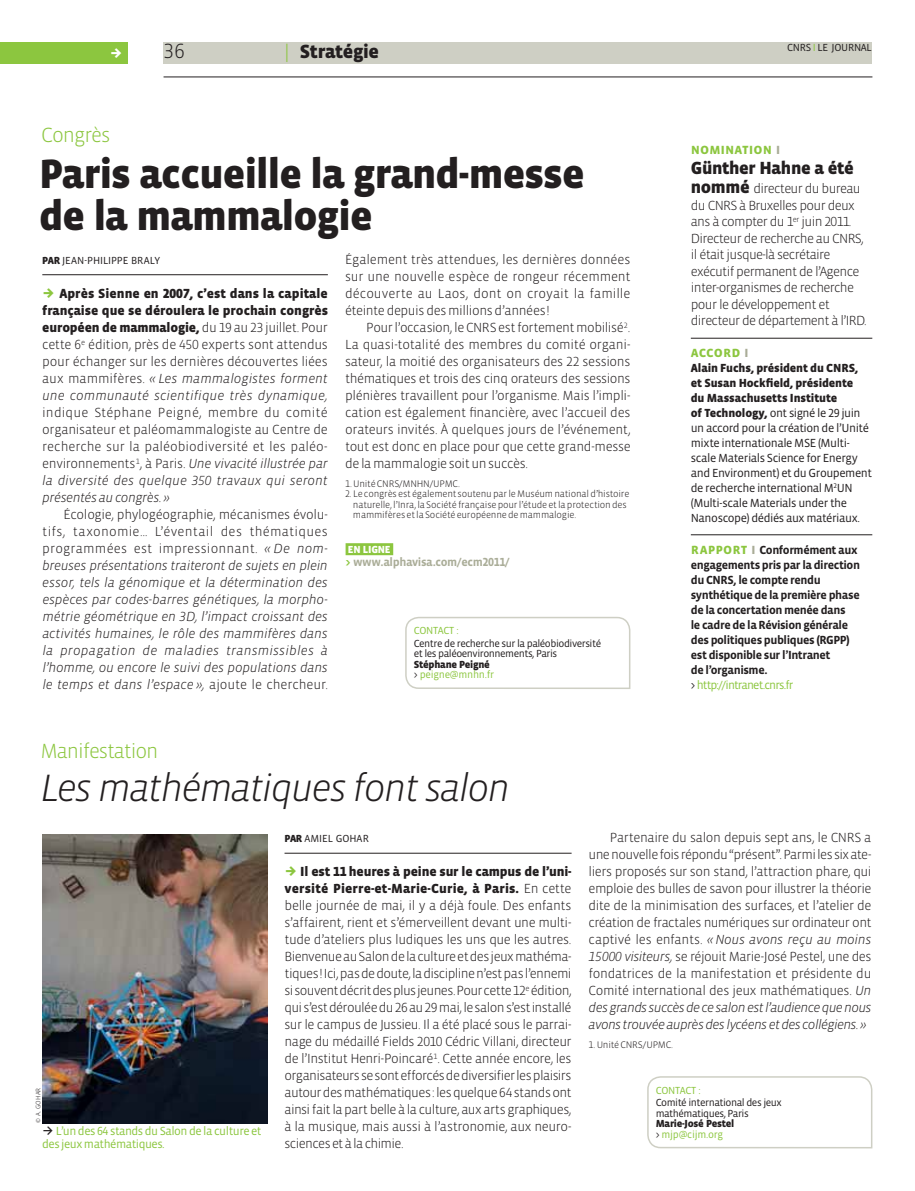
<style>
.page{position:relative;width:915px;height:1191px;background:#fff}
.page>*{position:absolute;margin:0;border:0;box-sizing:border-box;transform-origin:0 0}
.t1{font:900 42px/42px "Vista Sans OT";letter-spacing:-.02em;color:#231f20}
.t2{font:italic 300 39px "Vista Sans OT";letter-spacing:-.05em;color:#231f20}
.t3{font:300 21px "Vista Sans OT";letter-spacing:-.05em;color:#8cc63f}
.t4{font:300 21px "Vista Sans OT";color:#231f20}
.t5{font:900 19.5px "Vista Sans OT";letter-spacing:-.02em;color:#231f20}
.t6{font:900 18px "Vista Sans OT";letter-spacing:-.02em;color:#231f20}
.t7{font:700 15px "Vista Sans OT";color:#8cc63f}
.t8{font:300 13.5px/17px "Vista Sans OT";letter-spacing:-.035em;color:#231f20;text-align:justify}
.t9{font:italic 300 13.5px/17px "Vista Sans OT";letter-spacing:-.02em;color:#231f20;text-align:justify}
.t10{font:13.5px "Flesh Plain";color:#fff}
.t11{font:12px/15px "Vista Sans OT";letter-spacing:-.035em;color:#231f20}
.t12{font:700 12px/15px "Vista Sans OT";letter-spacing:-.02em;color:#231f20}
.t13{font:12px "Vista Sans OT";letter-spacing:-.04em;color:#8cc63f}
.t14{font:700 12px "Vista Sans OT";letter-spacing:-.03em;color:#aaad98}
.t15{font:10.5px/10.5px "Vista Sans OT";letter-spacing:-.045em;color:#231f20}
.t16{font:900 10.5px/10.5px "Vista Sans OT";letter-spacing:-.025em;color:#231f20}
.t17{font:10.5px "Vista Sans OT";letter-spacing:-.01em;color:#231f20}
.t18{font:10.5px "Vista Sans OT";letter-spacing:-.025em;color:#8cc63f}
.t19{font:900 10.5px "Vista Sans OT";letter-spacing:-.02em;color:#fff}
.t20{font:300 9.75px/10.5px "Vista Sans OT";letter-spacing:-.02em;color:#231f20}
.t21{font:300 6.75px "Vista Sans OT";letter-spacing:.01em;color:#231f20}
.s1{font-weight:300;color:#8cc63f}
.s2{color:#8cc63f}
.s3{font-weight:900}
.s4{font-family:"Flesh Plain";font-weight:400;color:#8cc63f}
.s5{font-style:italic}
.s6{font-style:normal}
.s7{font-weight:400}
.s8{font-weight:400;color:#8cc63f}
.s9{color:#aaad98}
.s10{font-weight:900;font-size:18px}
.s11{font-size:15px;color:#8cc63f}
.s12{font-size:15px;color:#aaad98}
.s13{font-family:"Flesh Plain";color:#231f20}
.s14{color:#231f20}
</style>
<div class="page">
<div style="left:163px;top:43px;width:709px;height:21px;background:#cecfc4"></div>
<hr style="left:163px;top:77px;width:709px;height:1px;background:#231f20">
<div style="left:0;top:43px;width:128px;height:21px;background:#8cc63f"></div>
<hr style="left:42px;top:274px;width:286px;height:1px;background:#231f20">
<svg style="left:405px;top:616px;width:226px;height:73px"></svg>
<div style="left:345px;top:543px;width:48px;height:12px;background:#8cc63f"></div>
<hr style="left:690px;top:338px;width:182px;height:1px;background:#231f20">
<hr style="left:690px;top:534px;width:182px;height:1px;background:#231f20">
<hr style="left:284px;top:853px;width:287px;height:1px;background:#231f20">
<img style="left:43px;top:834px;width:224px;height:289px">
<svg style="left:647px;top:1076px;width:225px;height:73px"></svg>
<p class="t10" style="left:110px;top:46px;width:15px">W</p>
<h3 class="t4" style="left:164px;top:41px;width:22px">36</h3>
<h3 class="t5" style="left:284px;top:43px;width:96px"><span class="s1">|</span> Stratégie</h3>
<p class="t15" style="left:786px;top:43px;width:86px">CNRS <span class="s2">I</span> LE JOURNAL</p>
<h3 class="t3" style="left:41px;top:125px;width:71px">Congrès</h3>
<h1 class="t1" style="left:39px;top:155px;width:547px">Paris accueille la grand-messe de la mammalogie</h1>
<p class="t17" style="left:42px;top:255px;width:119px"><span class="s3">PAR</span> JEAN-PHILIPPE BRALY</p>
<p class="t8" style="left:42px;top:285px;width:287px"><span class="s4">W-</span><span class="s3">Après Sienne en 2007, c’est dans la capitale française que se déroulera le prochain congrès européen de mamma logie,</span> du 19 au 23 juillet. Pour cette 6<sup>e</sup> édition, près de 450 experts sont attendus pour échanger sur les dernières découvertes liées aux mammifères. <span class="s5">« Les mammalogistes forment une communauté scientifique très dynamique,</span></p>
<p class="t8" style="left:42px;top:404px;width:287px">indique Stéphane Peigné, membre du comité organisateur et paléomammalogiste au Centre de recherche sur la paléobiodiversité et les paléo&shy;environnements<sup>1</sup>, à Paris. <span class="s5">Une vivacité illustrée par la diversité des quelque 350 travaux qui seront présentés au congrès. »</span></p>
<p class="t9" style="left:42px;top:506px;width:287px;text-indent:21px"><span class="s6">Écologie, phylogéographie, mécanismes évolu&shy;tifs, taxonomie… L’éventail des thématiques programmées est impressionnant.</span> « De nom&shy;breuses présentations traiteront de sujets en plein essor, tels la génomique et la détermination des espèces par codes-barres génétiques, la morpho&shy;métrie géo métrique en 3D, l’impact croissant des activités humaines, le rôle des mammifères dans la propa gation de maladies transmissibles à l’homme, ou encore le suivi des populations dans le temps et dans l’espace », <span class="s6">ajoute le chercheur.</span></p>
<p class="t8" style="left:345px;top:251px;width:287px">Également très attendues, les dernières données sur une nouvelle espèce de rongeur récemment découverte au Laos, dont on croyait la famille éteinte depuis des millions d’années !</p>
<p class="t8" style="left:345px;top:319px;width:287px;text-indent:21px">Pour l’occasion, le CNRS est fortement mobilisé<sup>2</sup>.<br>La quasi-totalité des membres du comité organi&shy;sateur, la moitié des organisateurs des 22 sessions thématiques et trois des cinq orateurs des sessions plénières travaillent pour l’organisme. Mais l’impli&shy;cation est également financière, avec l’accueil des orateurs invités. À quelques jours de l’événement, tout est donc en place pour que cette grand-messe de la mammalogie soit un succès.</p>
<p class="t20" style="left:345px;top:479px;width:116px">1. Unité CNRS/MNHN/UPMC.</p>
<p class="t20" style="left:353px;top:489px;width:278px;text-indent:-8px">2. Le congrès est également soutenu par le Muséum national d’histoire naturelle, l’Inra, la Société française pour l’étude et la protection des mammifères et la Société européenne de mammalogie.</p>
<p class="t19" style="left:348px;top:544px;width:47px">EN LIGNE<span class="s2">.</span></p>
<p class="t14" style="left:345px;top:556px;width:166px"><span class="s2">&gt;</span> www.alphavisa.com/ecm2011/</p>
<p class="t18" style="left:413px;top:626px;width:47px">CONTACT :</p>
<p class="t15" style="left:413px;top:638px;width:189px">Centre de recherche sur la paléobiodiversité et les paléoenvironnements, Paris</p>
<p class="t16" style="left:413px;top:659px;width:82px">Stéphane Peigné <span class="s7">&gt;</span> <span class="s8">peigne@mnhn.fr</span></p>
<h3 class="t3" style="left:40px;top:741px;width:119px">Manifestation</h3>
<h2 class="t2" style="left:40px;top:768px;width:471px">Les mathématiques font salon</h2>
<p class="t7" style="left:690px;top:142px;width:91px">nomination <span class="s9">i</span></p>
<h3 class="t6" style="left:690px;top:159px;width:164px">Günther Hahne a été</h3>
<p class="t8" style="left:690px;top:181px;width:177px;line-height:16.5px;text-align:left"><span class="s10">nommé</span> directeur du bureau du CNRS à Bruxelles pour deux ans à compter du 1<sup>er</sup> juin 2011.<br>Directeur de recherche au CNRS, il était jusque-là secrétaire exécutif permanent de l’Agence inter-organismes de recherche pour le développement et directeur de département à l’IRD.</p>
<p class="t7" style="left:690px;top:344px;width:59px">accord <span class="s9">i</span></p>
<p class="t11" style="left:690px;top:361px;width:183px"><span class="s3">Alain Fuchs, président du CNRS, et Susan Hockfield, présidente<br>du Massachusetts Institute<br>of Technology,</span> ont signé le 29 juin un accord pour la création de l’Unité mixte internationale MSE (Multi&shy;scale Materials Science for Energy and Environment) et du Groupement de recherche international M<sup>2</sup>UN (Multi-scale Materials under the Nanoscope) dédiés aux matériaux.</p>
<p class="t12" style="left:690px;top:542px;width:171px"><span class="s11">rapport</span> <span class="s12">i</span> Conformément aux engagements pris par la direction du CNRS, le compte rendu synthétique de la première phase de la concertation menée dans<br>le cadre de la Révision générale des politiques publiques (RGPP) est disponible sur l’Intranet<br>de l’organisme.<br><span class="s7">&gt;</span> <span class="s8">http://intranet.cnrs.fr</span></p>
<p class="t8" style="left:588px;top:830px;width:284px;text-indent:21px">Partenaire du salon depuis sept ans, le CNRS a une nouvelle fois répondu “présent”. Parmi les six ate&shy;liers proposés sur son stand, l’attraction phare, qui emploie des bulles de savon pour illustrer la théorie dite de la minimisation des surfaces, et l’atelier de création de fractales numériques sur ordinateur ont captivé les enfants. <span class="s5">« Nous avons reçu au moins 15 000 visiteurs,</span> se réjouit Marie-José Pestel, une des fondatrices de la manifestation et présidente du Comité international des jeux mathématiques. <span class="s5">Un des grands succès de ce salon est l’audience que nous avons trouvée auprès des lycéens et des collégiens. »</span></p>
<p class="t20" style="left:588px;top:1040px;width:86px">1. Unité CNRS/UPMC.</p>
<p class="t17" style="left:284px;top:833px;width:86px"><span class="s3">PAR</span> AMIEL GOHAR</p>
<p class="t8" style="left:284px;top:864px;width:288px"><span class="s4">W-</span><span class="s3">Il est 11 heures à peine sur le campus de l’uni&shy;versité Pierre-et-Marie-Curie, à Paris.</span> En cette belle journée de mai, il y a déjà foule. Des enfants s’affairent, rient et s’émerveillent devant une multi&shy;tude d’ateliers plus ludiques les uns que les autres.<br>Bienvenue au Salon de la culture et des jeux mathéma&shy;tiques ! Ici, pas de doute, la discipline n’est pas l’ennemi si souvent décrit des plus jeunes. Pour cette 12<sup>e</sup> édition, qui s’est déroulée du 26 au 29 mai, le salon s’est installé sur le campus de Jussieu. Il a été placé sous le parrai&shy;nage du médaillé Fields 2010 Cédric Villani, directeur de l’Institut Henri-Poincaré<sup>1</sup>. Cette année encore, les organisateurs se sont efforcés de diversifier les plaisirs autour des mathématiques : les quelque 64 stands ont ainsi fait la part belle à la culture, aux arts graphiques, à la musique, mais aussi à l’astronomie, aux neuro&shy;sciences et à la chimie.</p>
<p class="t18" style="left:655px;top:1085px;width:47px">CONTACT :</p>
<p class="t15" style="left:655px;top:1098px;width:127px">Comité international des jeux mathématiques, Paris</p>
<p class="t16" style="left:655px;top:1119px;width:80px">Marie-José Pestel</p>
<p class="t21" style="left:35px;top:1123px;width:37px;rotate:-90deg">© A. GOHAR</p>
<p class="t13" style="left:42px;top:1125px;width:221px"><span class="s13">Q</span> L’un des 64 stands du Salon de la culture et</p>
<p class="t18" style="left:655px;top:1129px;width:69px"><span class="s14">&gt;</span> mjp@cijm.org</p>
<p class="t13" style="left:42px;top:1138px;width:124px">des jeux mathématiques.</p>
</div>
